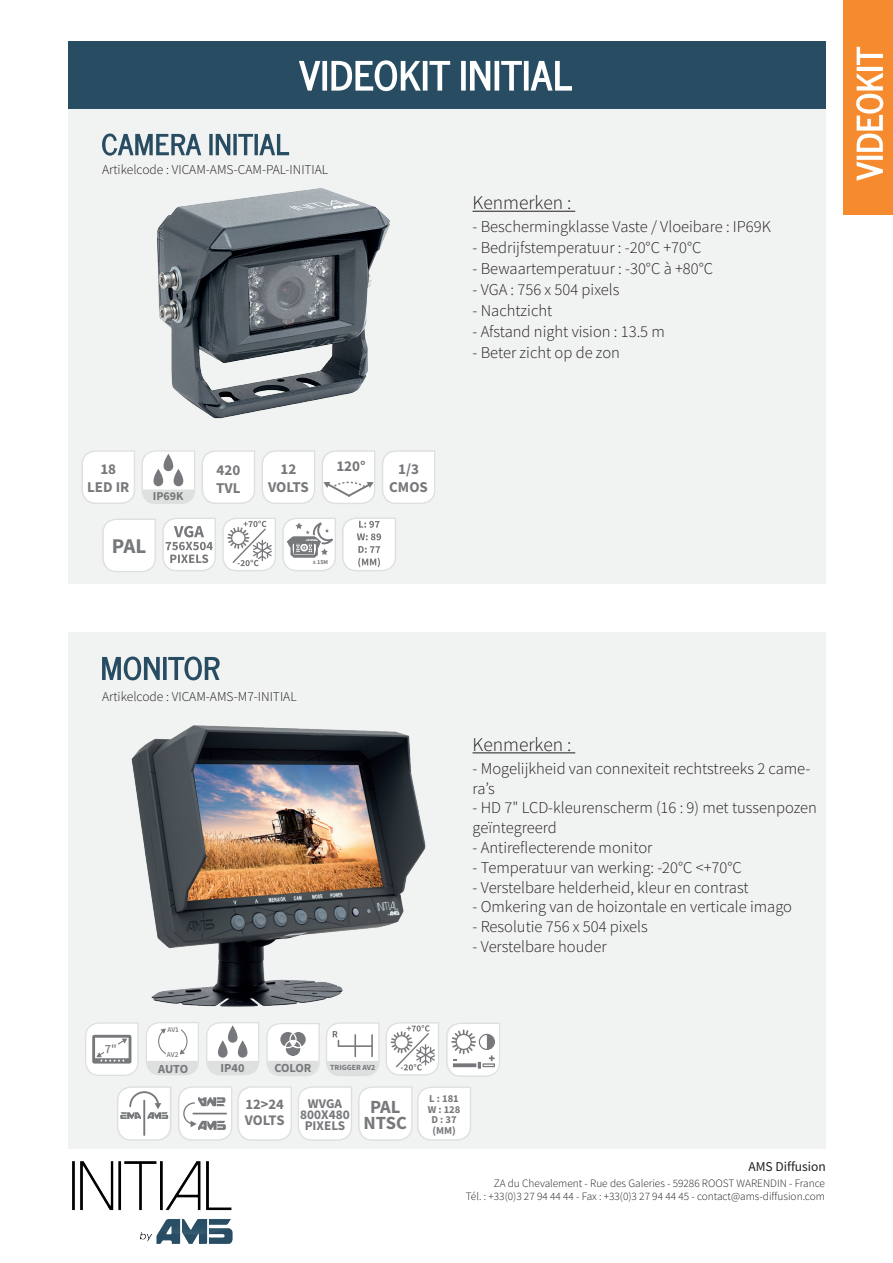
<style>
.page{position:relative;width:893px;height:1263px;background:#fff}
.page>*{position:absolute;margin:0;border:0;box-sizing:border-box;transform-origin:0 0}
.t1{font:700 21px "Mada";color:#76787b}
.t2{font:300 19.5px "Mada";color:#231f20}
.t3{font:700 18.6px/15.9px "Mada";color:#76787b;text-align:center}
.t4{font:300 16.5px/19.8px "Mada";color:#231f20}
.t5{font:700 15px/18px "Mada";color:#76787b;text-align:center}
.t6{font:700 14.55px/15.9px "Mada";letter-spacing:-.005em;color:#76787b}
.t7{font:300 13.5px "Mada";color:#231f20}
.t8{font:13.5px "Mada";color:#231f20}
.t9{font:700 13.2px/10.6px "Mada";color:#76787b;text-align:center}
.t10{font:500 12.45px "Mada";color:#76787b}
.t11{font:700 12.3px "Mada";color:#76787b}
.t12{font:700 12px "Mada";color:#76787b}
.t13{font:300 11.25px/13.5px "Mada";color:#231f20;text-align:right}
.t14{font:700 10.5px/10.5px "Mada";color:#76787b;text-align:center}
.t15{font:700 7.8px "Mada";color:#76787b}
.t16{font:500 7.35px "Mada";letter-spacing:-.005em;color:#76787b}
.t17{font:700 6px "Mada";color:#76787b}
</style>
<div class="page">
<div style="left:68px;top:107px;width:757px;height:477px;background:#f1f2f2"></div>
<div style="left:68px;top:633px;width:757px;height:516px;background:#f1f2f2"></div>
<div style="left:68px;top:41px;width:757px;height:67px;background:#284d63"></div>
<div style="left:844px;top:0;width:49px;height:215px;background:#f58b2e"></div>
<img style="left:157px;top:188px;width:233px;height:231px">
<img style="left:131px;top:725px;width:295px;height:282px">
<svg style="left:142px;top:450px;width:53px;height:54px"></svg>
<svg style="left:81px;top:450px;width:54px;height:54px"></svg>
<svg style="left:222px;top:518px;width:54px;height:53px"></svg>
<svg style="left:102px;top:519px;width:54px;height:53px"></svg>
<svg style="left:322px;top:450px;width:53px;height:54px"></svg>
<svg style="left:262px;top:450px;width:53px;height:54px"></svg>
<svg style="left:202px;top:450px;width:53px;height:54px"></svg>
<svg style="left:282px;top:518px;width:54px;height:53px"></svg>
<svg style="left:382px;top:450px;width:53px;height:54px"></svg>
<svg style="left:162px;top:518px;width:54px;height:53px"></svg>
<svg style="left:342px;top:518px;width:54px;height:53px"></svg>
<svg style="left:85px;top:1022px;width:54px;height:54px"></svg>
<div style="left:104px;top:1043px;width:13px;height:10px;background:#fff"></div>
<svg style="left:146px;top:1022px;width:53px;height:53px"></svg>
<div style="left:166px;top:1052px;width:13px;height:7px;background:#fff"></div>
<div style="left:166px;top:1026px;width:14px;height:5px;background:#fff"></div>
<svg style="left:206px;top:1022px;width:53px;height:53px"></svg>
<svg style="left:266px;top:1023px;width:54px;height:53px"></svg>
<svg style="left:386px;top:1022px;width:53px;height:54px"></svg>
<svg style="left:446px;top:1023px;width:54px;height:54px"></svg>
<svg style="left:117px;top:1086px;width:54px;height:55px"></svg>
<svg style="left:298px;top:1086px;width:54px;height:55px"></svg>
<svg style="left:178px;top:1086px;width:114px;height:55px"></svg>
<svg style="left:358px;top:1086px;width:113px;height:55px"></svg>
<svg style="left:326px;top:1022px;width:54px;height:54px"></svg>
<img style="left:73px;top:1161px;width:160px;height:83px">
<hr style="left:472px;top:211px;width:103px;height:1px;background:#231f20">
<hr style="left:472px;top:752px;width:103px;height:1px;background:#231f20">
<svg style="left:856px;top:47px;width:27px;height:134px"></svg>
<svg style="left:299px;top:60px;width:273px;height:31px"></svg>
<svg style="left:102px;top:134px;width:187px;height:22px"></svg>
<svg style="left:102px;top:656px;width:118px;height:24px"></svg>
<p class="t7" style="left:102px;top:162px;width:228px">Artikelcode : VICAM-AMS-CAM-PAL-INITIAL</p>
<p class="t5" style="left:87px;top:461px;width:44px">18<br>LED IR</p>
<p class="t12" style="left:153px;top:490px;width:32px">IP69K</p>
<p class="t1" style="left:112px;top:534px;width:36px">PAL</p>
<p class="t5" style="left:216px;top:461px;width:26px;text-align:left">420<br>TVL</p>
<p class="t5" style="left:280px;top:461px;width:17px">12</p>
<p class="t5" style="left:336px;top:458px;width:31px">120°</p>
<p class="t5" style="left:268px;top:479px;width:42px">VOLTS</p>
<p class="t5" style="left:389px;top:461px;width:40px">1/3<br>CMOS</p>
<p class="t17" style="left:313px;top:558px;width:17px">± 15M</p>
<p class="t2" style="left:472px;top:192px;width:100px">Kenmerken :</p>
<p class="t4" style="left:472px;top:218px;width:300px">- Beschermingklasse Vaste / Vloeibare : IP69K</p>
<p class="t4" style="left:472px;top:239px;width:230px">- Bedrijfstemperatuur : -20°C +70°C</p>
<p class="t4" style="left:472px;top:260px;width:242px">- Bewaartemperatuur : -30°C à +80°C</p>
<p class="t4" style="left:472px;top:281px;width:148px">- VGA : 756 x 504 pixels</p>
<p class="t4" style="left:472px;top:302px;width:81px">- Nachtzicht</p>
<p class="t4" style="left:472px;top:323px;width:194px">- Afstand night vision : 13.5 m</p>
<p class="t4" style="left:472px;top:344px;width:149px">- Beter zicht op de zon</p>
<p class="t7" style="left:102px;top:689px;width:196px">Artikelcode : VICAM-AMS-M7-INITIAL</p>
<p class="t2" style="left:472px;top:734px;width:100px">Kenmerken :</p>
<p class="t4" style="left:472px;top:759px;width:339px">- Mogelijkheid van connexiteit rechtstreeks 2 came&shy;ra’s</p>
<p class="t4" style="left:472px;top:799px;width:346px">- HD 7" LCD-kleurenscherm (16 : 9) met tussenpozen geïntegreerd</p>
<p class="t4" style="left:472px;top:838px;width:181px">- Antireflecterende monitor</p>
<p class="t4" style="left:472px;top:858px;width:271px">- Temperatuur van werking: -20°C &lt;+70°C</p>
<p class="t4" style="left:472px;top:878px;width:277px">- Verstelbare helderheid, kleur en contrast</p>
<p class="t4" style="left:472px;top:898px;width:321px">- Omkering van de hoizontale en verticale imago</p>
<p class="t4" style="left:472px;top:918px;width:177px">- Resolutie 756 x 504 pixels</p>
<p class="t4" style="left:472px;top:937px;width:136px">- Verstelbare houder</p>
<p class="t10" style="left:105px;top:1042px;width:14px">7"</p>
<p class="t16" style="left:167px;top:1026px;width:13px">AV1</p>
<p class="t16" style="left:167px;top:1050px;width:13px">AV2</p>
<p class="t11" style="left:158px;top:1062px;width:32px">AUTO</p>
<p class="t11" style="left:221px;top:1061px;width:25px">IP40</p>
<p class="t11" style="left:274px;top:1061px;width:39px">COLOR</p>
<p class="t9" style="left:300px;top:1099px;width:51px">WVGA<br>800X480<br>PIXELS</p>
<p class="t3" style="left:364px;top:1100px;width:45px">PAL<br>NTSC</p>
<p class="t15" style="left:330px;top:1063px;width:47px">TRIGGER AV2</p>
<p class="t6" style="left:245px;top:1097px;width:41px">12&gt;24<br>VOLTS</p>
<p class="t14" style="left:428px;top:1094px;width:34px">L : 181<br>W : 128<br>D : 37 (MM)</p>
<p class="t8" style="left:748px;top:1159px;width:79px">AMS Diffusion</p>
<p class="t13" style="left:466px;top:1177px;width:361px">ZA du Chevalement - Rue des Galeries - 59286 ROOST WARENDIN - France<br>Tél. : +33(0)3 27 94 44 44 - Fax : +33(0)3 27 94 44 45 - contact@ams-diffusion.com</p>
</div>
